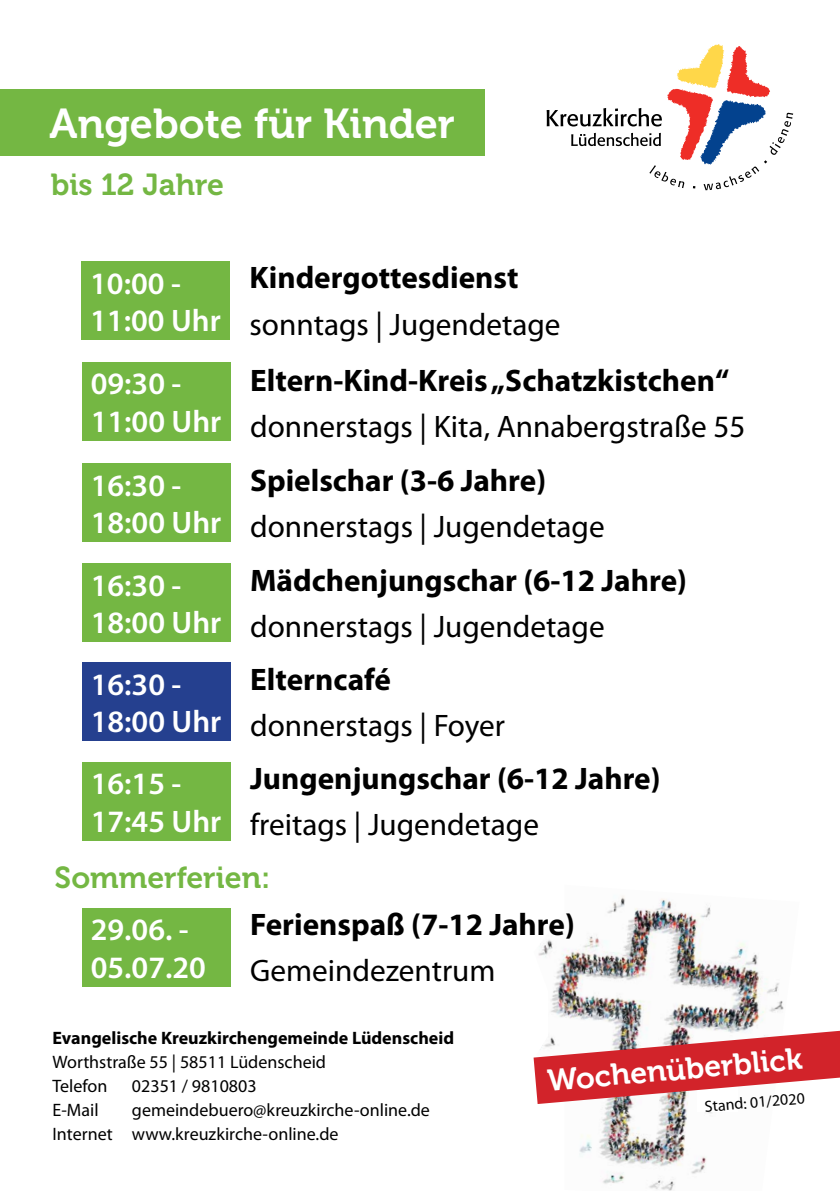
<style>
.page{position:relative;width:840px;height:1191px;background:#fff}
.page>*{position:absolute;margin:0;border:0;box-sizing:border-box;transform-origin:0 0}
.t1{font:41.6px "Museo 700";color:#fff}
.t2{font:700 31.2px "Myriad Pro";color:#000}
.t3{font:31.2px "Myriad Pro";color:#000}
.t4{font:600 31.2px/37.4px "Myriad Pro";color:#fff}
.t5{font:30.2px "Museo 700";color:#74b743}
.t6{font:30.2px "Museo 700";color:#fff}
.t7{font:18px/24px "Myriad Pro";color:#000}
.t8{font:700 18px "Myriad Pro";color:#000}
.t9{font:16px "Myriad Pro";color:#000}
</style>
<div class="page">
<img style="left:538px;top:896px;width:246px;height:295px">
<div style="left:82px;top:362px;width:148px;height:79px;background:#74b743"></div>
<div style="left:81px;top:261px;width:148px;height:79px;background:#74b743"></div>
<div style="left:82px;top:463px;width:148px;height:79px;background:#74b743"></div>
<div style="left:82px;top:563px;width:148px;height:79px;background:#74b743"></div>
<div style="left:82px;top:662px;width:148px;height:79px;background:#25408f"></div>
<svg style="left:546px;top:44px;width:246px;height:146px"></svg>
<div style="left:696px;top:1081px;width:41px;height:30px;background:#fff"></div>
<svg style="left:533px;top:1030px;width:306px;height:74px"></svg>
<div style="left:0;top:89px;width:484px;height:67px;background:#74b743"></div>
<div style="left:82px;top:761px;width:148px;height:79px;background:#74b743"></div>
<div style="left:82px;top:907px;width:148px;height:79px;background:#74b743"></div>
<h1 class="t1" style="left:50px;top:100px;width:406px">Angebote für Kinder</h1>
<p class="t5" style="left:51px;top:167px;width:174px">bis 12 Jahre</p>
<p class="t4" style="left:90px;top:263px;width:132px">10:00 -<br>11:00 Uhr</p>
<p class="t4" style="left:91px;top:364px;width:132px">09:30 -<br>11:00 Uhr</p>
<p class="t4" style="left:91px;top:466px;width:132px">16:30 -<br>18:00 Uhr</p>
<p class="t4" style="left:91px;top:566px;width:132px">16:30 -<br>18:00 Uhr</p>
<p class="t4" style="left:91px;top:665px;width:132px">16:30 -<br>18:00 Uhr</p>
<p class="t4" style="left:91px;top:764px;width:132px">16:15 -<br>17:45 Uhr</p>
<p class="t2" style="left:249px;top:257px;width:270px">Kindergottesdienst</p>
<p class="t3" style="left:249px;top:305px;width:312px">sonntags | Jugendetage</p>
<p class="t2" style="left:250px;top:360px;width:480px">Eltern-Kind-Kreis „Schatzkistchen“</p>
<p class="t3" style="left:250px;top:407px;width:496px">donnerstags | Kita, Annabergstraße 55</p>
<p class="t2" style="left:250px;top:460px;width:297px">Spielschar (3-6 Jahre)</p>
<p class="t3" style="left:250px;top:507px;width:356px">donnerstags | Jugendetage</p>
<p class="t2" style="left:250px;top:560px;width:438px">Mädchenjungschar (6-12 Jahre)</p>
<p class="t3" style="left:250px;top:607px;width:356px">donnerstags | Jugendetage</p>
<p class="t2" style="left:250px;top:659px;width:142px">Elterncafé</p>
<p class="t3" style="left:250px;top:706px;width:256px">donnerstags | Foyer</p>
<p class="t2" style="left:250px;top:758px;width:412px">Jungenjungschar (6-12 Jahre)</p>
<p class="t3" style="left:250px;top:805px;width:290px">freitags | Jugendetage</p>
<p class="t5" style="left:55px;top:861px;width:217px">Sommerferien:</p>
<p class="t4" style="left:91px;top:910px;width:117px">29.06. -<br>05.07.20</p>
<p class="t2" style="left:250px;top:904px;width:326px">Ferienspaß (7-12 Jahre)</p>
<p class="t3" style="left:250px;top:951px;width:247px">Gemeindezentrum</p>
<p class="t8" style="left:52px;top:1025px;width:403px">Evangelische Kreuzkirchengemeinde Lüdenscheid</p>
<p class="t7" style="left:52px;top:1049px;width:275px">Worthstraße 55 | 58511 Lüdenscheid<br>Telefon</p>
<p class="t7" style="left:132px;top:1073px;width:126px">02351 / 9810803</p>
<p class="t7" style="left:52px;top:1097px;width:48px">E-Mail</p>
<p class="t7" style="left:52px;top:1097px;width:379px;text-indent:79px">gemeindebuero@kreuzkirche-online.de<br>Internet www.kreuzkirche-online.de</p>
<p class="t6" style="left:545px;top:1063px;width:257px;rotate:-5deg">Wochenüberblick</p>
<p class="t9" style="left:703px;top:1096px;width:102px;rotate:-5deg">Stand: 01/2020</p>
</div>
